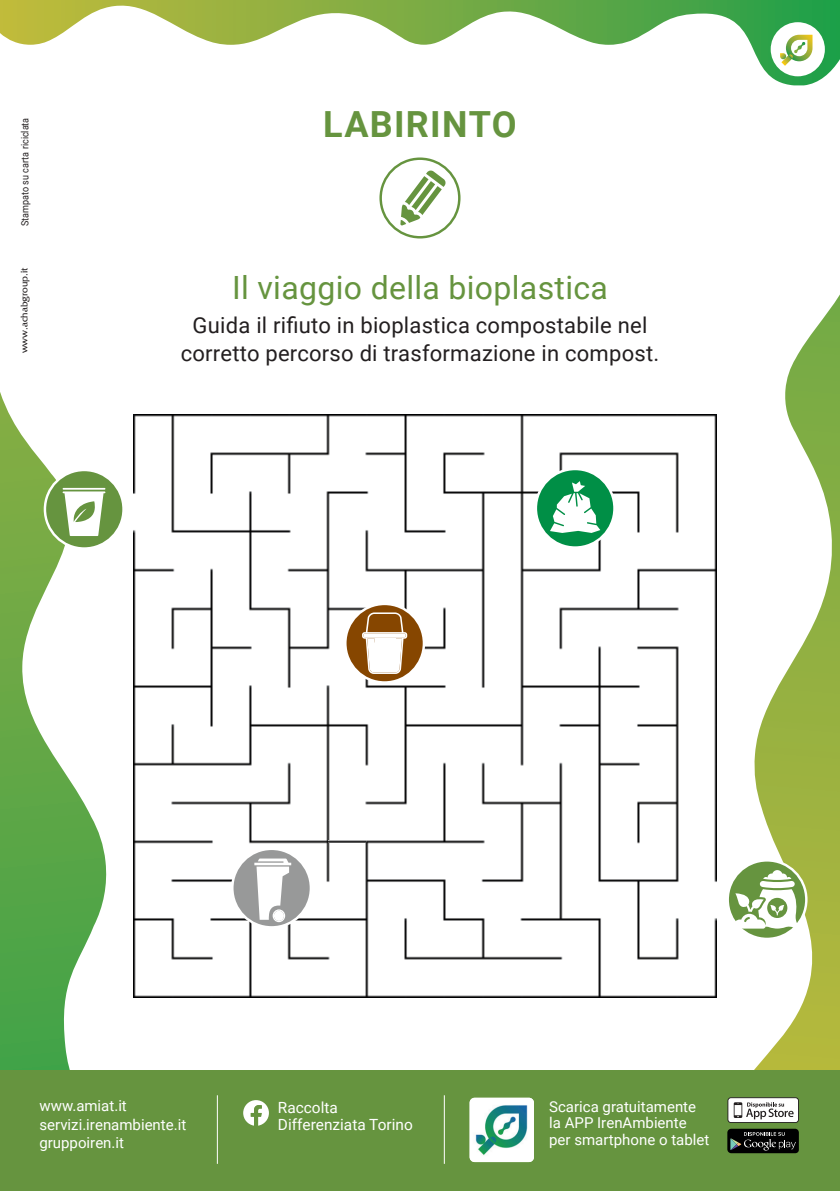
<style>
.page{position:relative;width:840px;height:1191px;background:#fff}
.page>*{position:absolute;margin:0;border:0;box-sizing:border-box;transform-origin:0 0}
.t1{font:500 62px "Roboto";color:rgb(0 0 1/.8)}
.t2{font:700 36px "Roboto";letter-spacing:.035em;color:#66943f}
.t3{font:32px "Roboto";letter-spacing:.01em;color:#66943f}
.t4{font:22px/28px "Roboto";letter-spacing:.01em;color:#231f20;text-align:center}
.t5{font:15.4px/16.8px "Roboto";color:#fff}
.t6{font:15px/18.8px "Roboto";color:#fff}
.t7{font:10px "Roboto";color:#231f20;scale:.9 1}
.t8{font:10px "Fritz";color:#231f20}
</style>
<div class="page">
<svg style="left:754px;top:296px;width:85px;height:774px"></svg>
<svg style="left:0;top:392px;width:107px;height:678px"></svg>
<div style="left:379px;top:157px;width:81px;height:81px;border:2px solid #66943f;border-radius:50%"></div>
<svg style="left:400px;top:170px;width:46px;height:56px"></svg>
<svg style="left:0;top:0;width:839px;height:85px"></svg>
<div style="left:770px;top:22px;width:54px;height:54px;background:#fff;border-radius:50%"></div>
<svg style="left:780px;top:35px;width:32px;height:31px"></svg>
<img style="left:133px;top:415px;width:582px;height:582px">
<img style="left:328px;top:840px;width:38px;height:2px">
<div style="left:45px;top:470px;width:78px;height:78px;background:#66943f;border-radius:50%"></div>
<div style="left:44px;top:469px;width:81px;height:81px;border:2px solid #fff;border-radius:50%"></div>
<svg style="left:727px;top:860px;width:78px;height:79px"></svg>
<div style="left:726px;top:859px;width:81px;height:81px;border:2px solid #fff;border-radius:50%"></div>
<svg style="left:732px;top:870px;width:67px;height:58px"></svg>
<div style="left:345px;top:604px;width:78px;height:78px;background:#864600;border-radius:50%"></div>
<div style="left:344px;top:602px;width:81px;height:81px;border:2px solid #fff;border-radius:50%"></div>
<svg style="left:362px;top:612px;width:45px;height:62px"></svg>
<div style="left:375px;top:637px;width:21px;height:10px;background:#fff"></div>
<div style="left:232px;top:849px;width:79px;height:78px;background:#989999;border-radius:50%"></div>
<div style="left:231px;top:847px;width:81px;height:81px;border:2px solid #fff;border-radius:50%"></div>
<svg style="left:253px;top:858px;width:39px;height:64px"></svg>
<div style="left:274px;top:910px;width:10px;height:11px;background:#fff;border-radius:50%"></div>
<svg style="left:535px;top:469px;width:79px;height:78px;background:#1d9b5b"></svg>
<div style="left:534px;top:468px;width:81px;height:81px;border:2px solid #fff;border-radius:50%"></div>
<svg style="left:547px;top:479px;width:55px;height:55px"></svg>
<hr style="left:63px;top:488px;width:42px;height:2px;background:#fff">
<svg style="left:63px;top:491px;width:42px;height:45px"></svg>
<div style="left:0;top:1070px;width:839px;height:121px;background:#66943f"></div>
<svg style="left:243px;top:1100px;width:26px;height:25px"></svg>
<img style="left:469px;top:1097px;width:64px;height:65px">
<svg style="left:727px;top:1097px;width:71px;height:26px;background:#c8c8c7"></svg>
<div style="left:727px;top:1128px;width:71px;height:25px;background:#000001;border-radius:4px"></div>
<svg style="left:730px;top:1132px;width:65px;height:18px"></svg>
<hr style="left:217px;top:1095px;width:1px;height:68px;background:#fff">
<hr style="left:443px;top:1095px;width:1px;height:68px;background:#fff">
<p class="t7" style="left:18px;top:226px;width:122px;rotate:-90deg">Stampato su carta riciclata</p>
<p class="t8" style="left:18px;top:353px;width:87px;rotate:-90deg">www.achabgroup.it</p>
<h2 class="t2" style="left:323px;top:99px;width:195px">LABIRINTO</h2>
<h3 class="t3" style="left:232px;top:265px;width:377px">Il viaggio della bioplastica</h3>
<h3 class="t4" style="left:181px;top:310px;width:480px">Guida il rifiuto in bioplastica compostabile nel corretto percorso di trasformazione in compost.</h3>
<h1 class="t1" style="left:88px;top:316px;width:505px">This is your Maze!</h1>
<h1 class="t1" style="left:133px;top:316px;width:505px">This is your Maze!</h1>
<p class="t6" style="left:39px;top:1095px;width:148px">www.amiat.it servizi.irenambiente.it gruppoiren.it</p>
<p class="t5" style="left:278px;top:1099px;width:136px">Raccolta<br>Differenziata Torino</p>
<p class="t6" style="left:549px;top:1097px;width:161px;line-height:16.8px">Scarica gratuitamente la APP IrenAmbiente per smartphone o tablet</p>
</div>
